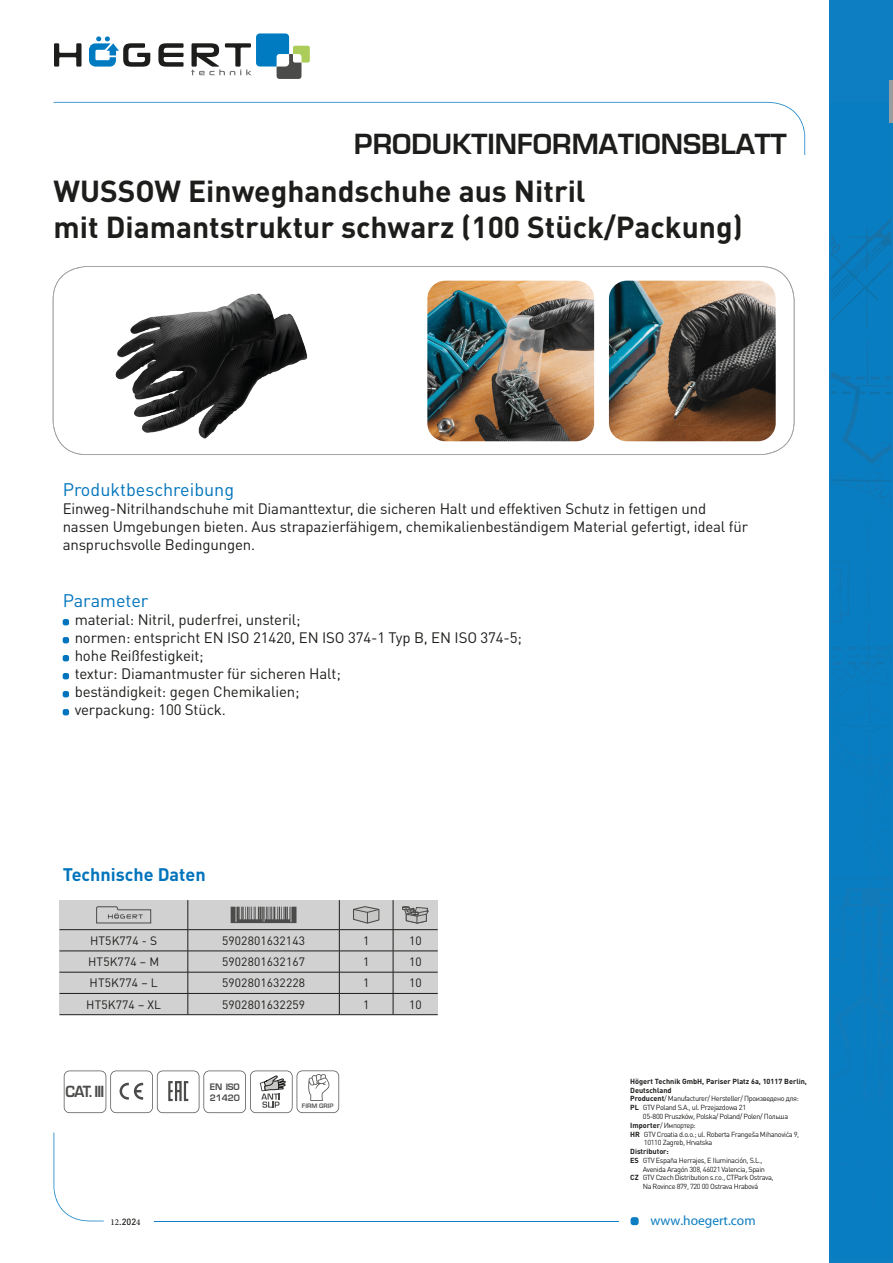
<style>
.page{position:relative;width:893px;height:1263px;background:#fff}
.page>*{position:absolute;margin:0;border:0;box-sizing:border-box;transform-origin:0 0}
.t1{font:700 30px/36px "DIN Pro";color:#1d1d1b}
.t2{font:700 27px "Euromode";color:#1d1d1b}
.t3{font:18px "DIN Pro";color:#0074bc}
.t4{font:700 18px "DIN Pro";color:#0074bc}
.t5{font:15px/18px "DIN Pro";letter-spacing:-.01em;color:#1d1d1b}
.t6{font:700 15px "Euromode";letter-spacing:-.05em;color:#4b4b4a;scale:.93 1}
.t7{font:13.5px "Myriad Pro";color:#0c7ec1}
.t8{font:12px "DIN Pro";letter-spacing:.01em;color:#1d1d1b}
.t9{font:500 9px "DIN Pro";color:#1d1d1b}
.t10{font:700 8.7px/10.5px "Euromode";letter-spacing:-.02em;color:#4b4b4a}
.t11{font:7.35px "DIN Pro";letter-spacing:-.05em;color:#1d1d1b}
.t12{font:700 7.35px "DIN Pro";color:#1d1d1b}
.t13{font:700 6px "Euromode";color:#575756}
.s1{font-family:"Minion Pro"}
.s2{font-weight:700}
</style>
<div class="page">
<div style="left:631px;top:1217px;width:8px;height:8px;background:#0c7ec1;border-radius:3px"></div>
<svg style="left:54px;top:102px;width:751px;height:53px"></svg>
<svg style="left:54px;top:1132px;width:50px;height:89px"></svg>
<hr style="left:154px;top:1220px;width:465px;height:1px;background:#0c7ec1">
<div style="left:830px;top:0;width:63px;height:1263px;background:#0c7ec1"></div>
<img style="left:831px;top:273px;width:50px;height:56px">
<img style="left:867px;top:222px;width:24px;height:43px">
<img style="left:831px;top:222px;width:56px;height:42px">
<svg style="left:831px;top:341px;width:60px;height:422px"></svg>
<img style="left:848px;top:647px;width:43px;height:3px">
<hr style="left:890px;top:80px;width:3px;height:43px;background:#9a9d9f">
<svg style="left:53px;top:266px;width:741px;height:189px"></svg>
<svg style="left:54px;top:43px;width:27px;height:24px"></svg>
<svg style="left:158px;top:43px;width:26px;height:24px"></svg>
<svg style="left:89px;top:36px;width:61px;height:31px"></svg>
<svg style="left:191px;top:33px;width:119px;height:46px"></svg>
<svg style="left:64px;top:1070px;width:275px;height:43px"></svg>
<img style="left:109px;top:276px;width:207px;height:169px">
<img style="left:609px;top:281px;width:167px;height:160px">
<img style="left:427px;top:281px;width:167px;height:160px">
<div style="left:60px;top:900px;width:378px;height:115px;background:#d1d1d1"></div>
<hr style="left:60px;top:929px;width:128px;height:1px;background:#1d1d1b">
<hr style="left:188px;top:929px;width:151px;height:1px;background:#1d1d1b">
<hr style="left:60px;top:951px;width:128px;height:1px;background:#1d1d1b">
<hr style="left:188px;top:951px;width:151px;height:1px;background:#1d1d1b">
<hr style="left:339px;top:951px;width:54px;height:1px;background:#1d1d1b">
<hr style="left:393px;top:951px;width:45px;height:1px;background:#1d1d1b">
<hr style="left:60px;top:972px;width:128px;height:1px;background:#1d1d1b">
<hr style="left:188px;top:972px;width:151px;height:1px;background:#1d1d1b">
<hr style="left:339px;top:972px;width:54px;height:1px;background:#1d1d1b">
<hr style="left:393px;top:972px;width:45px;height:1px;background:#1d1d1b">
<hr style="left:60px;top:993px;width:128px;height:1px;background:#1d1d1b">
<hr style="left:188px;top:993px;width:151px;height:1px;background:#1d1d1b">
<svg style="left:188px;top:900px;width:1px;height:114px"></svg>
<hr style="left:339px;top:993px;width:54px;height:1px;background:#1d1d1b">
<svg style="left:339px;top:900px;width:1px;height:114px"></svg>
<hr style="left:393px;top:993px;width:45px;height:1px;background:#1d1d1b">
<svg style="left:393px;top:900px;width:1px;height:114px"></svg>
<hr style="left:60px;top:1014px;width:128px;height:1px;background:#1d1d1b">
<hr style="left:188px;top:1014px;width:151px;height:1px;background:#1d1d1b">
<hr style="left:339px;top:1014px;width:54px;height:1px;background:#1d1d1b">
<hr style="left:393px;top:1014px;width:45px;height:1px;background:#1d1d1b">
<hr style="left:339px;top:929px;width:54px;height:1px;background:#1d1d1b">
<hr style="left:393px;top:929px;width:45px;height:1px;background:#1d1d1b">
<svg style="left:96px;top:906px;width:55px;height:17px"></svg>
<svg style="left:231px;top:907px;width:65px;height:16px"></svg>
<svg style="left:353px;top:906px;width:26px;height:18px"></svg>
<svg style="left:402px;top:906px;width:27px;height:17px"></svg>
<svg style="left:63px;top:619px;width:6px;height:6px"></svg>
<svg style="left:63px;top:637px;width:6px;height:6px"></svg>
<svg style="left:63px;top:655px;width:6px;height:6px"></svg>
<svg style="left:63px;top:673px;width:6px;height:6px"></svg>
<svg style="left:63px;top:691px;width:6px;height:6px"></svg>
<svg style="left:63px;top:709px;width:6px;height:6px"></svg>
<h2 class="t2" style="left:354px;top:128px;width:434px">PRODUKTINFORMATIONSBLATT</h2>
<h1 class="t1" style="left:54px;top:172px;width:691px">WUSSOW Einweghandschuhe aus Nitril<br>mit Diamantstruktur schwarz (100 Stück/Packung)</h1>
<p class="t3" style="left:63px;top:477px;width:173px">Produktbeschreibung</p>
<p class="t5" style="left:63px;top:499px;width:687px">Einweg-Nitrilhandschuhe mit Diamanttextur, die sicheren Halt und effektiven Schutz in fettigen und nassen Umgebungen bieten. Aus strapazierfähigem, chemikalienbeständigem Material gefertigt, ideal für anspruchsvolle Bedingungen.</p>
<p class="t3" style="left:63px;top:589px;width:87px">Parameter</p>
<p class="t5" style="left:75px;top:610px;width:449px">material: Nitril, puderfrei, unsteril;<br>normen: entspricht EN ISO 21420, EN ISO 374-1 Typ B, EN ISO 374-5; hohe Reißfestigkeit;<br>textur: Diamantmuster für sicheren Halt;<br>beständigkeit: gegen Chemikalien;<br>verpackung: 100 Stück.</p>
<p class="t4" style="left:63px;top:862px;width:144px">Technische Daten</p>
<p class="t8" style="left:90px;top:932px;width:69px">HT5K774 - S</p>
<p class="t8" style="left:222px;top:932px;width:84px">5902801632143</p>
<p class="t8" style="left:363px;top:932px;width:8px">1</p>
<p class="t8" style="left:409px;top:932px;width:14px">10</p>
<p class="t8" style="left:88px;top:954px;width:73px">HT5K774 – M</p>
<p class="t8" style="left:222px;top:954px;width:84px">5902801632167</p>
<p class="t8" style="left:363px;top:954px;width:8px">1</p>
<p class="t8" style="left:409px;top:954px;width:14px">10</p>
<p class="t8" style="left:90px;top:975px;width:70px">HT5K774 – L</p>
<p class="t8" style="left:222px;top:975px;width:84px">5902801632228</p>
<p class="t8" style="left:363px;top:975px;width:8px">1</p>
<p class="t8" style="left:409px;top:975px;width:14px">10</p>
<p class="t8" style="left:86px;top:996px;width:76px">HT5K774 – XL</p>
<p class="t8" style="left:222px;top:996px;width:84px">5902801632259</p>
<p class="t8" style="left:363px;top:996px;width:8px">1</p>
<p class="t8" style="left:409px;top:996px;width:14px">10</p>
<p class="t6" style="left:65px;top:1082px;width:44px">CAT.III</p>
<p class="t10" style="left:210px;top:1082px;width:31px">EN ISO<br>21420</p>
<p class="t9" style="left:111px;top:1216px;width:31px"><span class="s1">12</span>.202<span class="s1">4</span></p>
<p class="t13" style="left:302px;top:1102px;width:33px">FIRM GRIP</p>
<p class="t12" style="left:630px;top:1076px;width:178px">Högert Technik GmbH, Pariser Platz 6a, 10117 Berlin,</p>
<p class="t12" style="left:630px;top:1085px;width:43px">Deutschland</p>
<p class="t11" style="left:630px;top:1094px;width:170px"><span class="s2">Producent</span>/ Manufacturer/ Hersteller/ Произведено для:</p>
<p class="t11" style="left:630px;top:1102px;width:117px"><span class="s2">PL</span> GTV Poland S.A., ul. Przejazdowa 21</p>
<p class="t11" style="left:643px;top:1111px;width:147px">05-800 Pruszków, Polska/ Poland/ Polen/ Польша</p>
<p class="t11" style="left:630px;top:1120px;width:67px"><span class="s2">Importer</span>/ Импортер:</p>
<p class="t11" style="left:630px;top:1129px;width:171px"><span class="s2">HR</span> GTV Croatia d.o.o.; ul. Roberta Frangeša Mihanovića 9,</p>
<p class="t11" style="left:644px;top:1138px;width:70px">10110 Zagreb, Hrvatska</p>
<p class="t12" style="left:630px;top:1146px;width:40px">Distributor:</p>
<p class="t11" style="left:630px;top:1155px;width:134px"><span class="s2">ES</span> GTV España Herrajes, E Iluminación, S.L.,</p>
<p class="t11" style="left:643px;top:1164px;width:124px">Avenida Aragón 308, 46021 Valencia, Spain</p>
<p class="t11" style="left:630px;top:1173px;width:145px"><span class="s2">CZ</span> GTV Czech Distribution s.r.o., CTPark Ostrava,</p>
<p class="t11" style="left:643px;top:1181px;width:117px">Na Rovince 879, 720 00 Ostrava Hrabová</p>
<p class="t7" style="left:651px;top:1212px;width:107px">www.hoegert.com</p>
</div>
